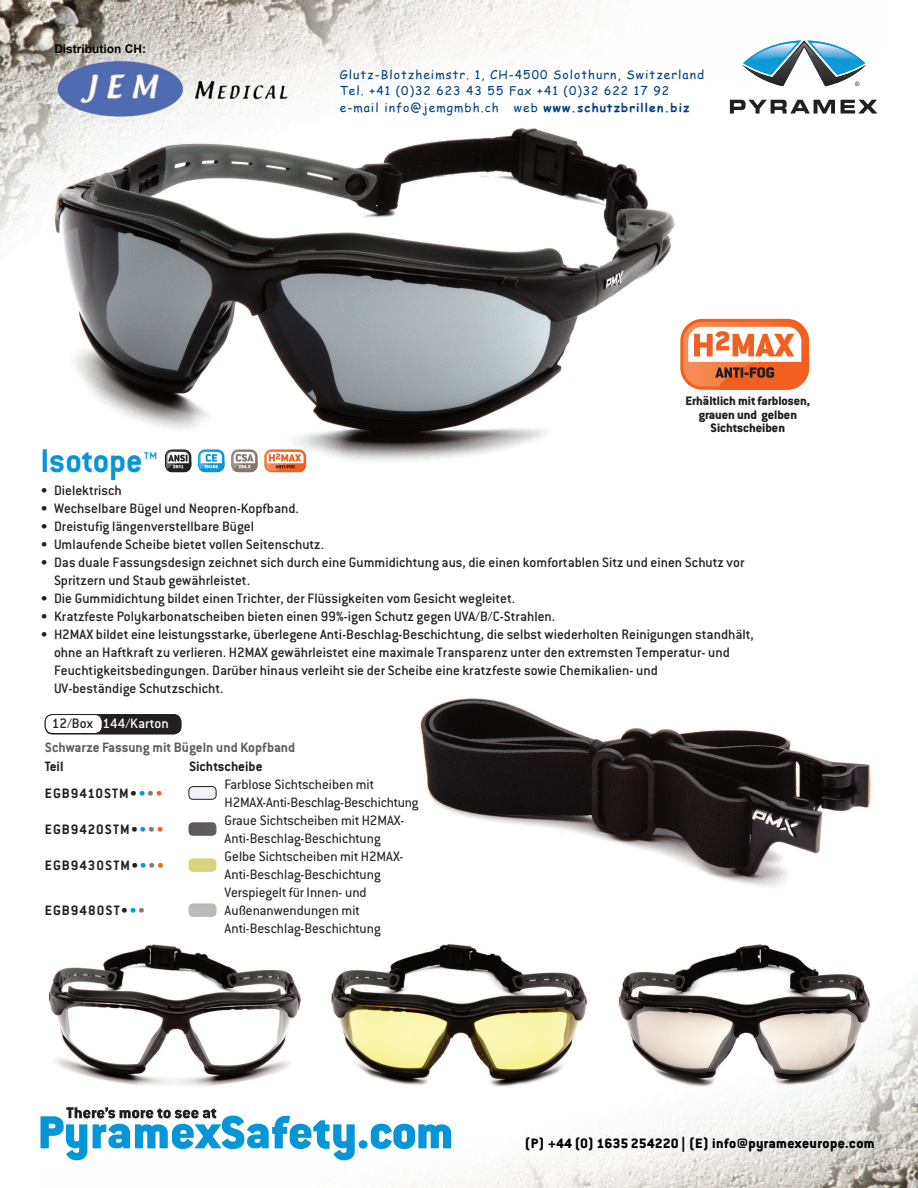
<style>
.page{position:relative;width:918px;height:1188px;background:#fff}
.page>*{position:absolute;margin:0;border:0;box-sizing:border-box;transform-origin:0 0}
.t1{font:700 36px "Conduit ITC Std";color:#0696d7}
.t2{font:500 15px/18px "Conduit ITC Std";color:#231f20}
.t3{font:15px/18px "Conduit ITC Std";color:#231f20}
.t4{font:700 15px "Conduit ITC Std";letter-spacing:.06em;color:#231f20}
.t5{font:700 15px/24.9px "Conduit ITC Std";color:#5f5f62}
.t6{font:800 15px "Conduit ITC Std";letter-spacing:.03em;color:#000}
.t7{font:700 15px "Conduit ITC Std";color:#231f20}
.t8{font:800 13.5px/13.5px "Conduit ITC Std";color:#231f20;text-align:center}
.t9{font:12px/16.5px "Comic Sans MS";letter-spacing:.085em;color:#004080}
.t10{font:700 12px "Arial";color:#000}
.s1{font-weight:700}
.s2{font-weight:500;color:#231f20}
.s3{font-weight:500;color:#fff}
.s4{color:#0696d7}
.s5{color:#85776f}
.s6{color:#f26021}
</style>
<div class="page">
<img style="left:0;top:0;width:877px;height:370px">
<img style="left:74px;top:825px;width:844px;height:363px">
<svg style="left:730px;top:100px;width:105px;height:14px"></svg>
<svg style="left:841px;top:100px;width:37px;height:14px"></svg>
<svg style="left:742px;top:40px;width:124px;height:46px"></svg>
<img style="left:44px;top:124px;width:637px;height:349px">
<img style="left:411px;top:698px;width:470px;height:219px">
<img style="left:48px;top:944px;width:258px;height:145px">
<img style="left:326px;top:944px;width:266px;height:145px">
<img style="left:612px;top:944px;width:266px;height:145px">
<svg style="left:165px;top:449px;width:26px;height:23px"></svg>
<svg style="left:165px;top:450px;width:26px;height:22px"></svg>
<svg style="left:198px;top:449px;width:26px;height:23px"></svg>
<svg style="left:198px;top:450px;width:26px;height:22px"></svg>
<svg style="left:231px;top:449px;width:27px;height:23px"></svg>
<svg style="left:231px;top:450px;width:27px;height:22px"></svg>
<svg style="left:264px;top:449px;width:42px;height:23px"></svg>
<svg style="left:265px;top:450px;width:41px;height:22px"></svg>
<div style="left:680px;top:319px;width:129px;height:71px;background:#f26021;border-radius:22px"></div>
<svg style="left:683px;top:322px;width:126px;height:68px"></svg>
<div style="left:45px;top:715px;width:136px;height:19px;background:#231f20;border-radius:7px"></div>
<div style="left:45px;top:714px;width:136px;height:20px;border:1px solid #231f20;border-radius:7px"></div>
<div style="left:45px;top:715px;width:57px;height:18px;background:#fff;border-radius:8px"></div>
<div style="left:45px;top:714px;width:58px;height:20px;border:1px solid #231f20;border-radius:8px"></div>
<div style="left:189px;top:786px;width:27px;height:14px;border:1px solid #231f20;border-radius:4px"></div>
<img style="left:189px;top:822px;width:27px;height:14px">
<img style="left:189px;top:858px;width:27px;height:14px">
<img style="left:189px;top:903px;width:27px;height:14px">
<div style="left:359px;top:1140px;width:9px;height:9px;background:#0696d7;border-radius:50%"></div>
<svg style="left:371px;top:1124px;width:80px;height:25px"></svg>
<svg style="left:40px;top:1107px;width:315px;height:53px"></svg>
<img style="left:54px;top:56px;width:239px;height:66px">
<p class="t10" style="left:54px;top:41px;width:93px">Distribution CH:</p>
<h1 class="t1" style="left:40px;top:439px;width:119px">Isotope™</h1>
<p class="t9" style="left:340px;top:66px;width:366px">Glutz-Blotzheimstr. 1, CH-4500 Solothurn, Switzerland<br>Tel. +41 (0)32 623 43 55 Fax +41 (0)32 622 17 92 e-mail info@jemgmbh.ch web <span class="s1">www.schutzbrillen.biz</span></p>
<p class="t8" style="left:685px;top:394px;width:126px">Erhältlich mit farblosen, grauen und gelben<br>Sichtscheiben</p>
<p class="t2" style="left:40px;top:481px;width:83px">• Dielektrisch</p>
<p class="t2" style="left:40px;top:499px;width:260px">• Wechselbare Bügel und Neopren-Kopfband.</p>
<p class="t2" style="left:40px;top:517px;width:215px">• Dreistufig längenverstellbare Bügel</p>
<p class="t2" style="left:40px;top:535px;width:285px">• Umlaufende Scheibe bietet vollen Seitenschutz.</p>
<p class="t2" style="left:54px;top:553px;width:692px;text-indent:-14px">• Das duale Fassungsdesign zeichnet sich durch eine Gummidichtung aus, die einen komfortablen Sitz und einen Schutz vor<br>Spritzern und Staub gewährleistet.</p>
<p class="t2" style="left:40px;top:589px;width:476px">• Die Gummidichtung bildet einen Trichter, der Flüssigkeiten vom Gesicht wegleitet.</p>
<p class="t2" style="left:40px;top:607px;width:516px">• Kratzfeste Polykarbonatscheiben bieten einen 99%-igen Schutz gegen UVA/B/C-Strahlen.</p>
<p class="t2" style="left:54px;top:625px;width:701px;text-indent:-14px">• H2MAX bildet eine leistungsstarke, überlegene Anti-Beschlag-Beschichtung, die selbst wiederholten Reinigungen standhält, ohne an Haftkraft zu verlieren. H2MAX gewährleistet eine maximale Transparenz unter den extremsten Temperatur- und Feuchtigkeitsbedingungen. Darüber hinaus verleiht sie der Scheibe eine kratzfeste sowie Chemikalien- und<br>UV-beständige Schutzschicht.</p>
<p class="t5" style="left:45px;top:710px;width:252px;text-indent:7px"><span class="s2">12/Box</span> <span class="s3">144/Karton<br></span>Schwarze Fassung mit Bügeln und Kopfband</p>
<p class="t4" style="left:45px;top:757px;width:20px">Teil</p>
<p class="t7" style="left:189px;top:757px;width:75px">Sichtscheibe</p>
<p class="t4" style="left:45px;top:784px;width:120px">EGB9410STM•<span class="s4">•</span><span class="s5">•</span><span class="s6">•</span></p>
<p class="t3" style="left:225px;top:775px;width:195px">Farblose Sichtscheiben mit<br>H2MAX-Anti-Beschlag-Beschichtung</p>
<p class="t4" style="left:45px;top:820px;width:121px">EGB9420STM•<span class="s4">•</span><span class="s5">•</span><span class="s6">•</span></p>
<p class="t3" style="left:225px;top:811px;width:181px">Graue Sichtscheiben mit H2MAX-<br>Anti-Beschlag-Beschichtung</p>
<p class="t4" style="left:45px;top:856px;width:121px">EGB9430STM•<span class="s4">•</span><span class="s5">•</span><span class="s6">•</span></p>
<p class="t3" style="left:225px;top:847px;width:180px">Gelbe Sichtscheiben mit H2MAX-<br>Anti-Beschlag-Beschichtung</p>
<p class="t4" style="left:45px;top:901px;width:102px">EGB9480ST•<span class="s4">•</span><span class="s5">•</span></p>
<p class="t3" style="left:225px;top:883px;width:157px">Verspiegelt für Innen- und<br>Außenanwendungen mit<br>Anti-Beschlag-Beschichtung</p>
<p class="t6" style="left:525px;top:1134px;width:352px">(P) +44 (0) 1635 254220 | (E) info@pyramexeurope.com</p>
</div>
